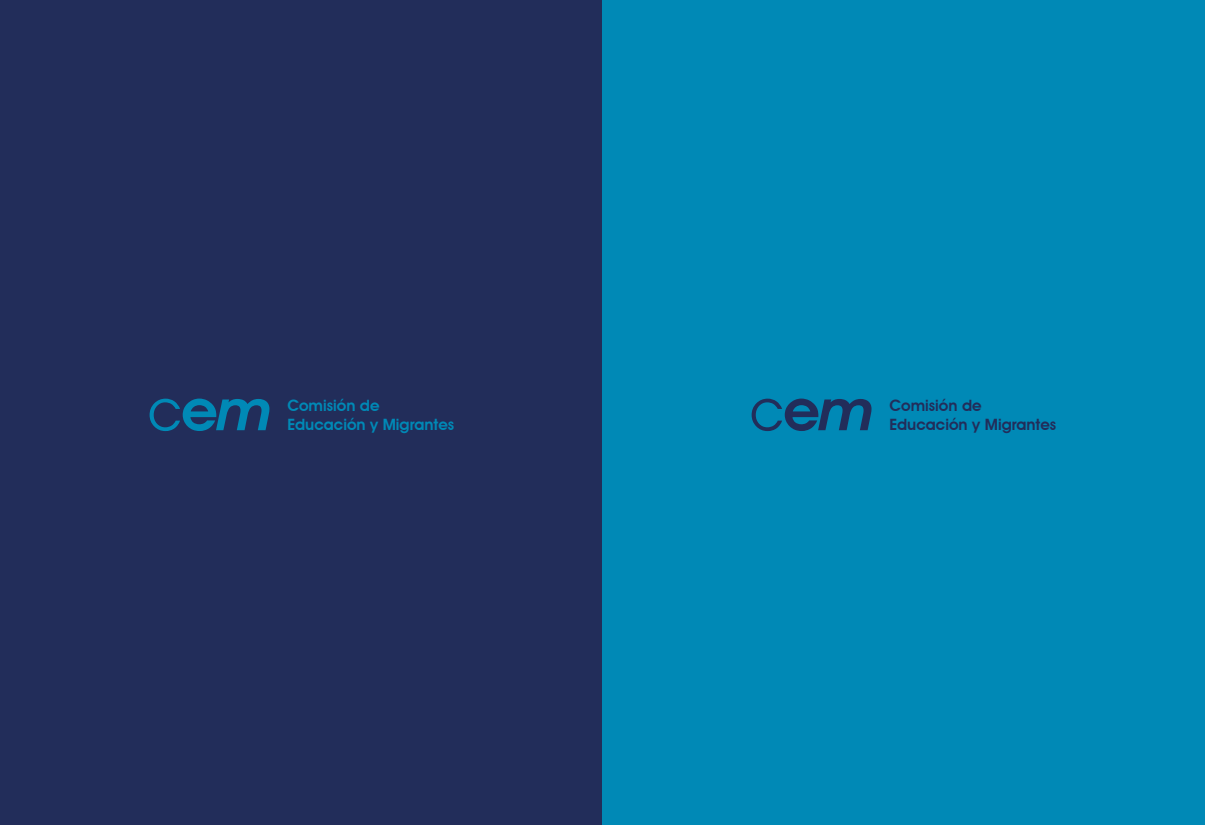
<style>
.page{position:relative;width:1205px;height:825px;background:#fff}
.page>*{position:absolute;margin:0;border:0;box-sizing:border-box;transform-origin:0 0}
.t1{font:57.14px "Avant Garde IT Cby BT";color:#0089b6}
.t2{font:57.14px "Avant Garde IT Cby BT";color:#222d5a}
.t3{font:600 15.66px "Avant Garde IT Cby BT";color:#0089b6}
.t4{font:600 15.66px "Avant Garde IT Cby BT";color:#222d5a}
.s1{font-weight:600}
.s2{font-weight:600;font-style:italic}
</style>
<div class="page">
<div style="left:0;top:0;width:602px;height:824px;background:#222d5a"></div>
<div style="left:602px;top:0;width:602px;height:824px;background:#0089b6"></div>
<h1 class="t1" style="left:148px;top:375px;width:126px">c<span class="s1">e</span><span class="s2">m</span></h1>
<p class="t3" style="left:287px;top:396px;width:94px">Comisión de</p>
<p class="t3" style="left:287px;top:415px;width:168px">Educación y Migrantes</p>
<h1 class="t2" style="left:750px;top:375px;width:126px">c<span class="s1">e</span><span class="s2">m</span></h1>
<p class="t4" style="left:889px;top:396px;width:94px">Comisión de</p>
<p class="t4" style="left:889px;top:415px;width:168px">Educación y Migrantes</p>
</div>
